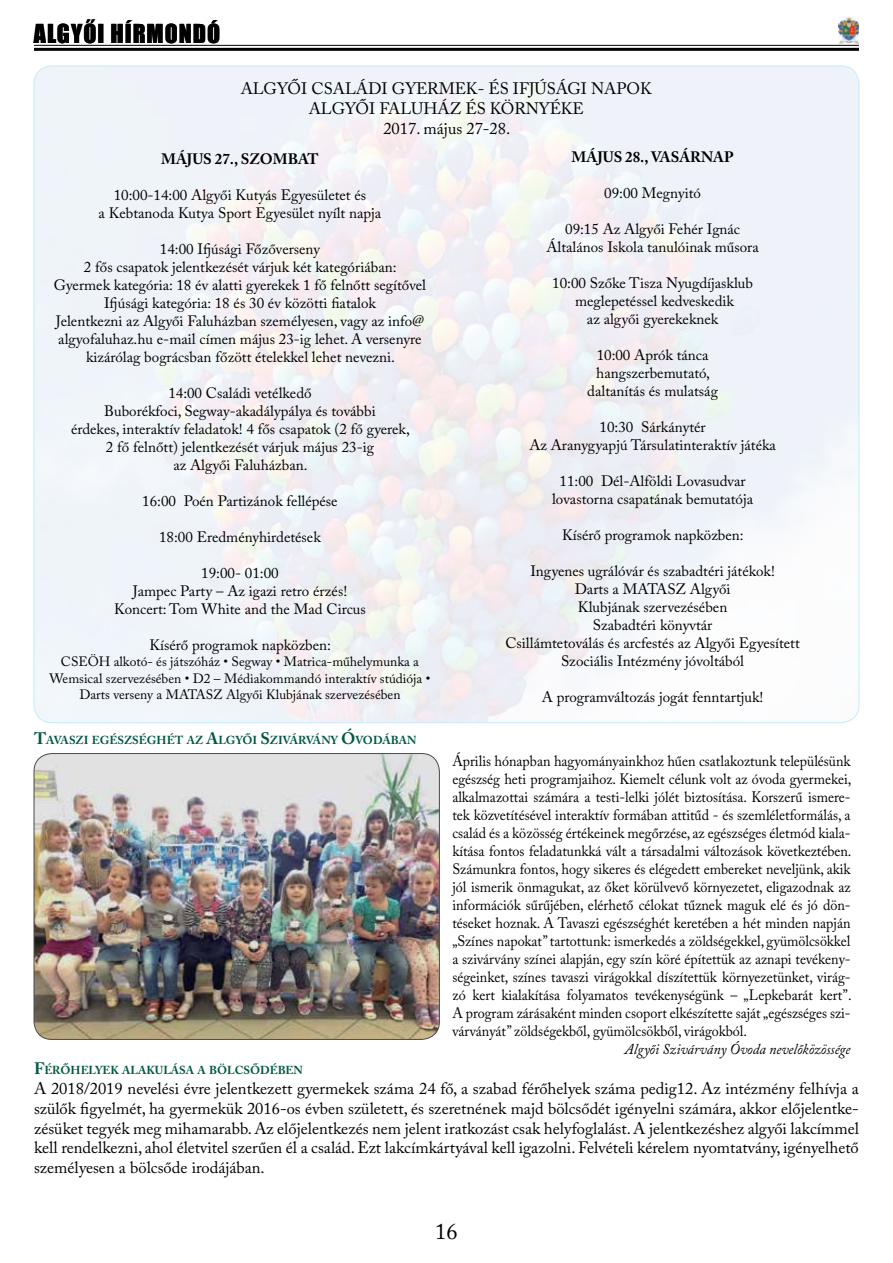
<style>
.page{position:relative;width:893px;height:1263px;background:#fff}
.page>*{position:absolute;margin:0;border:0;box-sizing:border-box;transform-origin:0 0}
.t1{font:24px "Impact";letter-spacing:.04em;color:#000}
.t2{font:22.5px "Adobe Caslon Pro";color:#000}
.t3{font:16.5px/19.8px "Adobe Caslon Pro";color:#000;text-align:center}
.t4{font:15px/18px "Adobe Caslon Pro";color:#000;text-align:center}
.t5{font:15px/18px "Adobe Caslon Pro";color:#000;text-align:justify;scale:.94 1}
.t6{font:italic 15px "Adobe Caslon Pro";color:#000;scale:.94 1}
.t7{font:700 15px "Adobe Caslon Pro";color:#000}
.t8{font:13.5px/16.2px "Adobe Caslon Pro";color:#000;text-align:center}
.t9{font:700 11.55px "Adobe Caslon Pro";color:#005842}
.s1{font-size:16.5px}
</style>
<div class="page">
<hr style="left:34px;top:45px;width:825px;height:1px;background:#000">
<hr style="left:34px;top:48px;width:825px;height:3px;background:#000">
<img style="left:838px;top:17px;width:21px;height:26px">
<img style="left:34px;top:753px;width:405px;height:286px">
<div style="left:34px;top:753px;width:406px;height:287px;border:1px solid #454b50;border-radius:18px"></div>
<h1 class="t1" style="left:34px;top:15px;width:188px">ALGYŐI HÍRMONDÓ</h1>
<p class="t3" style="left:241px;top:79px;width:413px">ALGYŐI CSALÁDI GYERMEK- ÉS IFJÚSÁGI NAPOK<br>ALGYŐI FALUHÁZ ÉS KÖRNYÉKE<br>2017. május 27-28.</p>
<p class="t7" style="left:161px;top:150px;width:159px">MÁJUS 27., SZOMBAT</p>
<p class="t4" style="left:99px;top:186px;width:284px">10:00-14:00 Algyői Kutyás Egyesületet és<br>a Kebtanoda Kutya Sport Egyesület nyílt napja</p>
<p class="t4" style="left:54px;top:240px;width:374px">14:00 Ifjúsági Főzőverseny<br>2 fős csapatok jelentkezését várjuk két kategóriában:<br>Gyermek kategória: 18 év alatti gyerekek 1 fő felnőtt segítővel Ifjúsági kategória: 18 és 30 év közötti fiatalok<br>Jelentkezni az Algyői Faluházban személyesen, vagy az info@ algyofaluhaz.hu e-mail címen május 23-ig lehet. A versenyre kizárólag bográcsban főzött ételekkel lehet nevezni.</p>
<p class="t4" style="left:71px;top:384px;width:340px">14:00 Családi vetélkedő<br>Buborékfoci, Segway-akadálypálya és további<br>érdekes, interaktív feladatok! 4 fős csapatok (2 fő gyerek, 2 fő felnőtt) jelentkezését várjuk május 23-ig<br>az Algyői Faluházban.</p>
<p class="t4" style="left:142px;top:492px;width:197px">16:00 Poén Partizánok fellépése</p>
<p class="t4" style="left:159px;top:528px;width:163px">18:00 Eredményhirdetések</p>
<p class="t4" style="left:114px;top:564px;width:253px">19:00- 01:00<br>Jampec Party – Az igazi retro érzés!<br>Koncert: Tom White and the Mad Circus</p>
<p class="t4" style="left:149px;top:636px;width:183px">Kísérő programok napközben:</p>
<p class="t8" style="left:50px;top:654px;width:382px">CSEÖH alkotó- és játszóház • Segway • Matrica-műhelymunka a<br>Wemsical szervezésében • D2 – Médiakommandó interaktív stúdiója •<br>Darts verseny a MATASZ Algyői Klubjának szervezésében</p>
<p class="t7" style="left:572px;top:148px;width:163px">MÁJUS 28., VASÁRNAP</p>
<p class="t4" style="left:604px;top:184px;width:98px">09:00 Megnyitó</p>
<p class="t4" style="left:546px;top:220px;width:214px">09:15 Az Algyői Fehér Ignác<br>Általános Iskola tanulóinak műsora</p>
<p class="t4" style="left:552px;top:274px;width:202px">10:00 Szőke Tisza Nyugdíjasklub meglepetéssel kedveskedik<br>az algyői gyerekeknek</p>
<p class="t4" style="left:587px;top:346px;width:132px">10:00 Aprók tánca hangszerbemutató, daltanítás és mulatság</p>
<p class="t4" style="left:529px;top:418px;width:248px">10:30 Sárkánytér<br>Az Aranygyapjú Társulatinteraktív játéka</p>
<p class="t4" style="left:552px;top:472px;width:203px">11:00 Dél-Alföldi Lovasudvar lovastorna csapatának bemutatója</p>
<p class="t4" style="left:562px;top:526px;width:183px">Kísérő programok napközben:</p>
<p class="t4" style="left:505px;top:562px;width:296px">Ingyenes ugrálóvár és szabadtéri játékok!<br>Darts a MATASZ Algyői<br>Klubjának szervezésében<br>Szabadtéri könyvtár<br>Csillámtetoválás és arcfestés az Algyői Egyesített Szociális Intézmény jóvoltából</p>
<p class="t4" style="left:542px;top:688px;width:223px">A programváltozás jogát fenntartjuk!</p>
<p class="t9" style="left:34px;top:733px;width:384px"><span class="s1">T</span>AVASZI EGÉSZSÉGHÉT AZ <span class="s1">A</span>LGYŐI <span class="s1">S</span>ZIVÁRVÁNY <span class="s1">Ó</span>VODÁBAN</p>
<p class="t5" style="left:452px;top:752px;width:426px">Április hónapban hagyományainkhoz hűen csatlakoztunk településünk egészség heti programjaihoz. Kiemelt célunk volt az óvoda gyermekei, alkalmazottai számára a testi-lelki jólét biztosítása. Korszerű ismere&shy;tek közvetítésével interaktív formában attitűd - és szemléletformálás, a család és a közösség értékeinek megőrzése, az egészséges életmód kiala&shy;kítása fontos feladatunkká vált a társadalmi változások következtében.<br>Számunkra fontos, hogy sikeres és elégedett embereket neveljünk, akik jól ismerik önmagukat, az őket körülvevő környezetet, eligazodnak az információk sűrűjében, elérhető célokat tűznek maguk elé és jó dön&shy;téseket hoznak. A Tavaszi egészséghét keretében a hét minden napján „Színes napokat” tartottunk: ismerkedés a zöldségekkel, gyümölcsökkel a szivárvány színei alapján, egy szín köré építettük az aznapi tevékeny&shy;ségeinket, színes tavaszi virágokkal díszítettük környezetünket, virág&shy;zó kert kialakítása folyamatos tevékenységünk – „Lepkebarát kert”.<br>A program zárásaként minden csoport elkészítette saját „egészséges szi&shy;várványát” zöldségekből, gyümölcsökből, virágokból.</p>
<p class="t6" style="left:625px;top:1040px;width:241px">Algyői Szivárvány Óvoda nevelőközössége</p>
<p class="t9" style="left:34px;top:1063px;width:270px"><span class="s1">F</span>ÉRŐHELYEK ALAKULÁSA A BÖLCSŐDÉBEN</p>
<p class="t3" style="left:34px;top:1078px;width:826px;text-align:justify">A 2018/2019 nevelési évre jelentkezett gyermekek száma 24 fő, a szabad férőhelyek száma pedig12. Az intézmény felhívja a szülők figyelmét, ha gyermekük 2016-os évben született, és szeretnének majd bölcsődét igényelni számára, akkor előjelentke&shy;zésüket tegyék meg mihamarabb. Az előjelentkezés nem jelent iratkozást csak helyfoglalást. A jelentkezéshez algyői lakcímmel kell rendelkezni, ahol életvitel szerűen él a család. Ezt lakcímkártyával kell igazolni. Felvételi kérelem nyomtatvány, igényelhető személyesen a bölcsőde irodájában.</p>
<h2 class="t2" style="left:435px;top:1218px;width:24px">16</h2>
</div>
